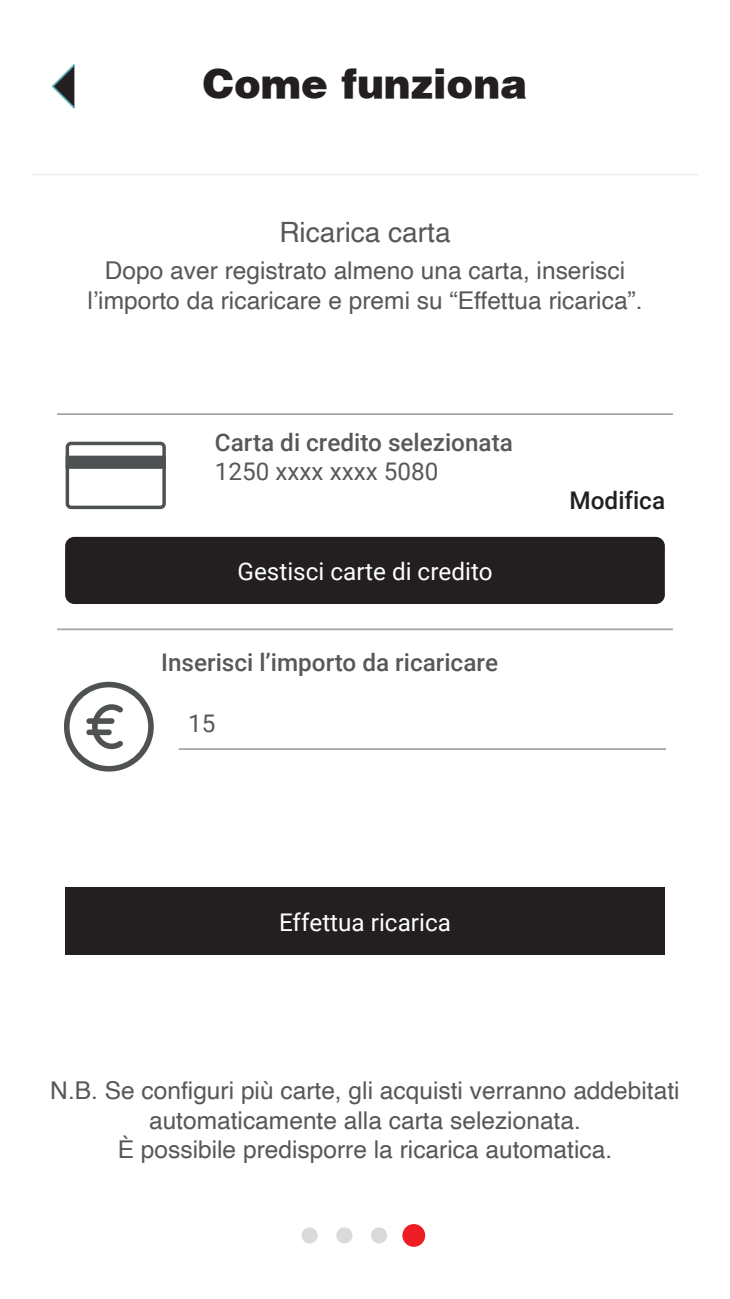
<style>
.page{position:relative;width:730px;height:1299px;background:#fff}
.page>*{position:absolute;margin:0;border:0;box-sizing:border-box;transform-origin:0 0}
.t1{font:900 40.25px "Helvetica";color:#231f20}
.t2{font:28px "Helvetica";color:#57585a}
.t3{font:24.5px/29.4px "Helvetica";color:#57585a;text-align:center}
.t4{font:500 24.32px "Roboto";color:#57585a}
.t5{font:24.32px "Roboto";color:#fff}
.t6{font:24.32px "Roboto";color:#57585a}
.t7{font:500 24.32px "Roboto";color:#231f20}
</style>
<div class="page">
<div style="left:65px;top:537px;width:600px;height:67px;background:#231f20;border-radius:9px"></div>
<svg style="left:51px;top:64px;width:24px;height:45px"></svg>
<hr style="left:57px;top:413px;width:616px;height:2px;background:#a2a5a5">
<hr style="left:57px;top:628px;width:616px;height:2px;background:#a2a5a5">
<div style="left:66px;top:442px;width:100px;height:67px;border:3px solid #4f5252;border-radius:4px"></div>
<div style="left:66px;top:455px;width:100px;height:14px;background:#4f5252;border:3px solid #4f5252"></div>
<div style="left:65px;top:887px;width:600px;height:67px;background:#231f20"></div>
<hr style="left:179px;top:748px;width:487px;height:2px;background:#a2a5a5">
<svg style="left:64px;top:682px;width:90px;height:89px"></svg>
<div style="left:371px;top:1227px;width:16px;height:16px;background:#d9dadb;border-radius:50%"></div>
<div style="left:336px;top:1227px;width:16px;height:16px;background:#d9dadb;border-radius:50%"></div>
<div style="left:301px;top:1227px;width:17px;height:16px;background:#d9dadb;border-radius:50%"></div>
<div style="left:402px;top:1224px;width:23px;height:22px;background:#ee1d23;border-radius:50%"></div>
<hr style="left:31px;top:174px;width:667px;height:1px;background:#f0f1ef">
<h1 class="t1" style="left:203px;top:57px;width:326px">Come funziona</h1>
<p class="t2" style="left:279px;top:211px;width:173px">Ricarica carta</p>
<p class="t3" style="left:87px;top:257px;width:557px">Dopo aver registrato almeno una carta, inserisci l’importo da ricaricare e premi su “Effettua ricarica”.</p>
<p class="t4" style="left:215px;top:425px;width:299px">Carta di credito selezionata</p>
<p class="t6" style="left:215px;top:454px;width:225px">1250 xxxx xxxx 5080</p>
<p class="t5" style="left:237px;top:554px;width:257px">Gestisci carte di credito</p>
<p class="t4" style="left:161px;top:645px;width:338px">Inserisci l’importo da ricaricare</p>
<p class="t6" style="left:188px;top:707px;width:29px">15</p>
<p class="t7" style="left:569px;top:484px;width:97px">Modifica</p>
<p class="t5" style="left:279px;top:904px;width:173px">Effettua ricarica</p>
<p class="t3" style="left:50px;top:1076px;width:631px">N.B. Se configuri più carte, gli acquisti verranno addebitati automaticamente alla carta selezionata.<br>È possibile predisporre la ricarica automatica.</p>
</div>
